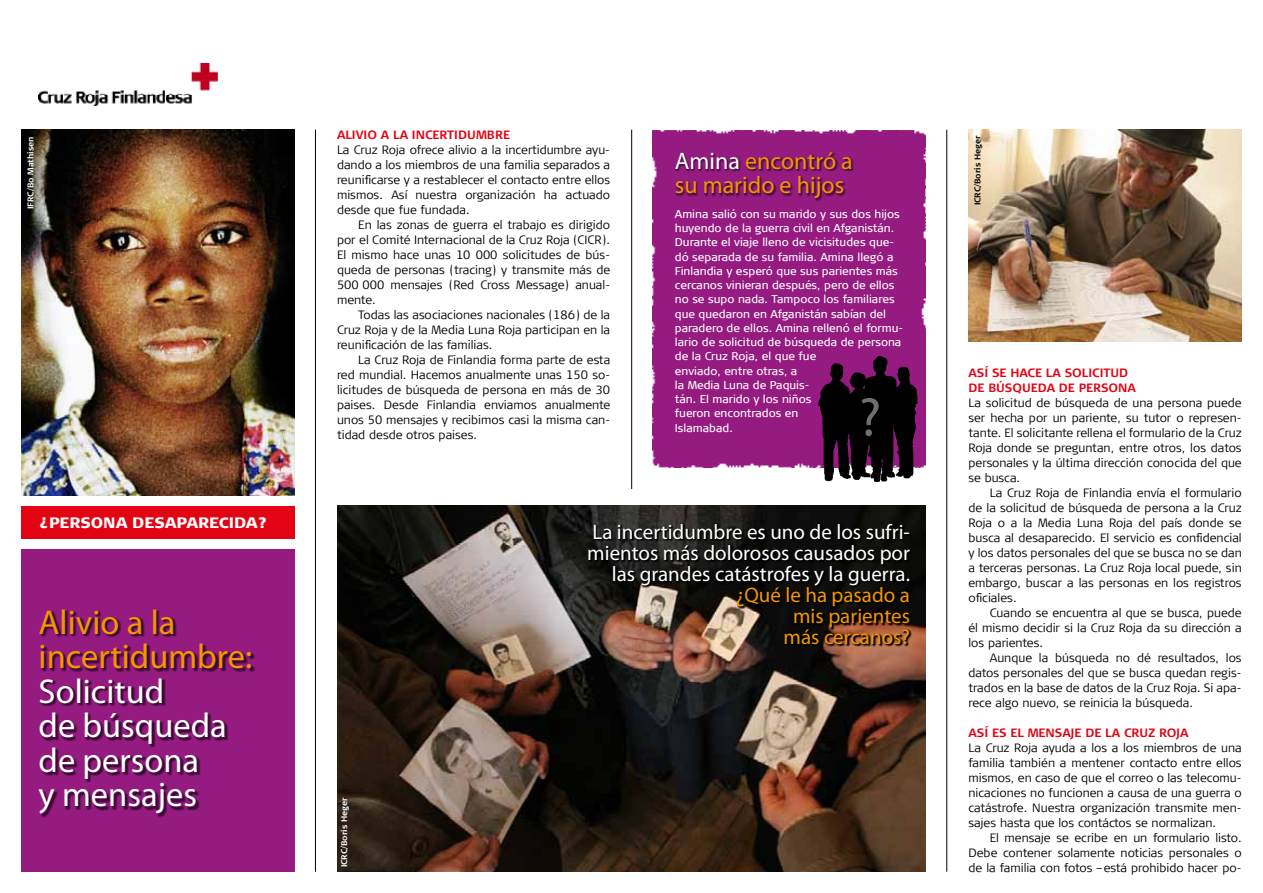
<style>
.page{position:relative;width:1263px;height:893px;background:#fff}
.page>*{position:absolute;margin:0;border:0;box-sizing:border-box;transform-origin:0 0}
.t1{font:54.9px "Myriad Pro";color:#6f6f6f}
.t2{font:34.5px/34.5px "Myriad Pro";color:#fff}
.t3{font:34.5px/34.5px "Myriad Pro";color:#f49600}
.t4{font:24px/24px "Myriad Pro";color:#f49600}
.t5{font:21px/21px "Myriad Pro";color:#fff;text-align:right}
.t6{font:21px/21px "Myriad Pro";color:#f49600;text-align:right}
.t7{font:900 15px "Signa Column";color:#fff}
.t8{font:300 12px/15px "Signa Column";color:#000;text-align:justify}
.t9{font:700 12px/15px "Signa Column";color:#e30413}
.t10{font:11.25px/14.2px "Signa Column";color:#fff}
.t11{font:700 8.25px "Signa Column";color:#fff}
.t12{font:700 8.25px "Signa Column";color:#000}
.s1{color:#fff}
</style>
<div class="page">
<img style="left:21px;top:130px;width:273px;height:365px">
<div style="left:21px;top:506px;width:273px;height:33px;background:#e30413"></div>
<div style="left:21px;top:549px;width:273px;height:323px;background:#951b81"></div>
<div style="left:40px;top:610px;width:215px;height:207px;background:#000;opacity:.6"></div>
<div style="left:653px;top:130px;width:273px;height:338px;background:#951b81"></div>
<img style="left:921px;top:148px;width:5px;height:181px">
<img style="left:653px;top:463px;width:273px;height:5px">
<img style="left:817px;top:356px;width:103px;height:126px">
<img style="left:652px;top:129px;width:296px;height:19px">
<img style="left:652px;top:132px;width:18px;height:335px">
<div style="left:675px;top:152px;width:179px;height:49px;background:#000;opacity:.5"></div>
<img style="left:337px;top:505px;width:589px;height:367px">
<svg style="left:588px;top:523px;width:325px;height:123px;background:#2c241e"></svg>
<img style="left:968px;top:130px;width:274px;height:212px">
<hr style="left:315px;top:130px;width:1px;height:742px;background:#000">
<hr style="left:946px;top:130px;width:1px;height:742px;background:#000">
<hr style="left:631px;top:130px;width:1px;height:359px;background:#000">
<img style="left:38px;top:63px;width:179px;height:43px">
<p class="t11" style="left:26px;top:209px;width:75px;rotate:-90deg">IFRC/Bo Mathisen</p>
<p class="t7" style="left:39px;top:513px;width:230px">¿PERSONA DESAPARECIDA?</p>
<h2 class="t3" style="left:39px;top:604px;width:215px">Alivio a la incertidumbre:</h2>
<h2 class="t2" style="left:39px;top:673px;width:190px">Solicitud<br>de búsqueda de persona<br>y mensajes</h2>
<p class="t9" style="left:337px;top:127px;width:174px">ALIVIO A LA INCERTIDUMBRE</p>
<p class="t8" style="left:337px;top:142px;width:275px">La Cruz Roja ofrece alivio a la incertidumbre ayu&shy;dando a los miembros de una familia separados a reunificarse y a restablecer el contacto entre ellos mismos. Así nuestra organización ha actuado desde que fue fundada.</p>
<p class="t8" style="left:337px;top:217px;width:275px;text-indent:21px">En las zonas de guerra el trabajo es dirigido por el Comité Internacional de la Cruz Roja (CICR).<br>El mismo hace unas 10 000 solicitudes de bús&shy;queda de personas (tracing) y transmite más de 500 000 mensajes (Red Cross Message) anual&shy;mente.</p>
<p class="t8" style="left:337px;top:307px;width:275px;text-indent:21px">Todas las asociaciones nacionales (186) de la Cruz Roja y de la Media Luna Roja participan en la reunificación de las familias.</p>
<p class="t8" style="left:337px;top:352px;width:275px;text-indent:21px">La Cruz Roja de Finlandia forma parte de esta red mundial. Hacemos anualmente unas 150 so&shy;licitudes de búsqueda de persona en más de 30 paises. Desde Finlandia enviamos anualmente unos 50 mensajes y recibimos casi la misma can&shy;tidad desde otros paises.</p>
<p class="t9" style="left:968px;top:365px;width:169px">ASÍ SE HACE LA SOLICITUD<br>DE BÚSQUEDA DE PERSONA</p>
<p class="t12" style="left:973px;top:205px;width:71px;rotate:-90deg">ICRC/Boris Heger</p>
<h3 class="t4" style="left:675px;top:149px;width:179px"><span class="s1">Amina</span> encontró a su marido e hijos</h3>
<p class="t10" style="left:675px;top:207px;width:230px">Amina salió con su marido y sus dos hijos huyendo de la guerra civil en Afganistán.<br>Durante el viaje lleno de vicisitudes que&shy;dó separada de su familia. Amina llegó a Finlandia y esperó que sus parientes más cercanos vinieran después, pero de ellos no se supo nada. Tampoco los familiares que quedaron en Afganistán sabían del paradero de ellos. Amina rellenó el formu&shy;lario de solicitud de búsqueda de persona de la Cruz Roja, el que fue<br>enviado, entre otras, a<br>la Media Luna de Paquis-<br>tán. El marido y los niños<br>fueron encontrados en<br>Islamabad.</p>
<h1 class="t1" style="left:859px;top:383px;width:24px">?</h1>
<p class="t8" style="left:968px;top:396px;width:275px">La solicitud de búsqueda de una persona puede ser hecha por un pariente, su tutor o represen&shy;tante. El solicitante rellena el formulario de la Cruz Roja donde se preguntan, entre otros, los datos personales y la última dirección conocida del que se busca.</p>
<p class="t8" style="left:968px;top:486px;width:275px;text-indent:21px">La Cruz Roja de Finlandia envía el formulario de la solicitud de búsqueda de persona a la Cruz Roja o a la Media Luna Roja del país donde se busca al desaparecido. El servicio es confidencial y los datos personales del que se busca no se dan a terceras personas. La Cruz Roja local puede, sin embargo, buscar a las personas en los registros oficiales.</p>
<p class="t8" style="left:968px;top:606px;width:275px;text-indent:21px">Cuando se encuentra al que se busca, puede él mismo decidir si la Cruz Roja da su dirección a los parientes.</p>
<p class="t8" style="left:968px;top:651px;width:275px;text-indent:21px">Aunque la búsqueda no dé resultados, los datos personales del que se busca quedan regis&shy;trados en la base de datos de la Cruz Roja. Si apa&shy;rece algo nuevo, se reinicia la búsqueda.</p>
<p class="t9" style="left:968px;top:725px;width:222px">ASÍ ES EL MENSAJE DE LA CRUZ ROJA</p>
<p class="t8" style="left:968px;top:741px;width:275px">La Cruz Roja ayuda a los a los miembros de una familia también a mentener contacto entre ellos mismos, en caso de que el correo o las telecomu&shy;nicaciones no funcionen a causa de una guerra o catástrofe. Nuestra organización transmite men&shy;sajes hasta que los contáctos se normalizan.</p>
<p class="t8" style="left:968px;top:831px;width:275px;text-indent:21px">El mensaje se ecribe en un formulario listo.<br>Debe contener solamente noticias personales o de la familia con fotos –está prohibido hacer po-</p>
<h3 class="t5" style="left:587px;top:521px;width:324px">La incertidumbre es uno de los sufri&shy;mientos más dolorosos causados por las grandes catástrofes y la guerra.</h3>
<h3 class="t6" style="left:736px;top:584px;width:176px">¿Qué le ha pasado a mis parientes<br>más cercanos?</h3>
<p class="t11" style="left:339px;top:867px;width:71px;rotate:-90deg">ICRC/Boris Heger</p>
</div>
